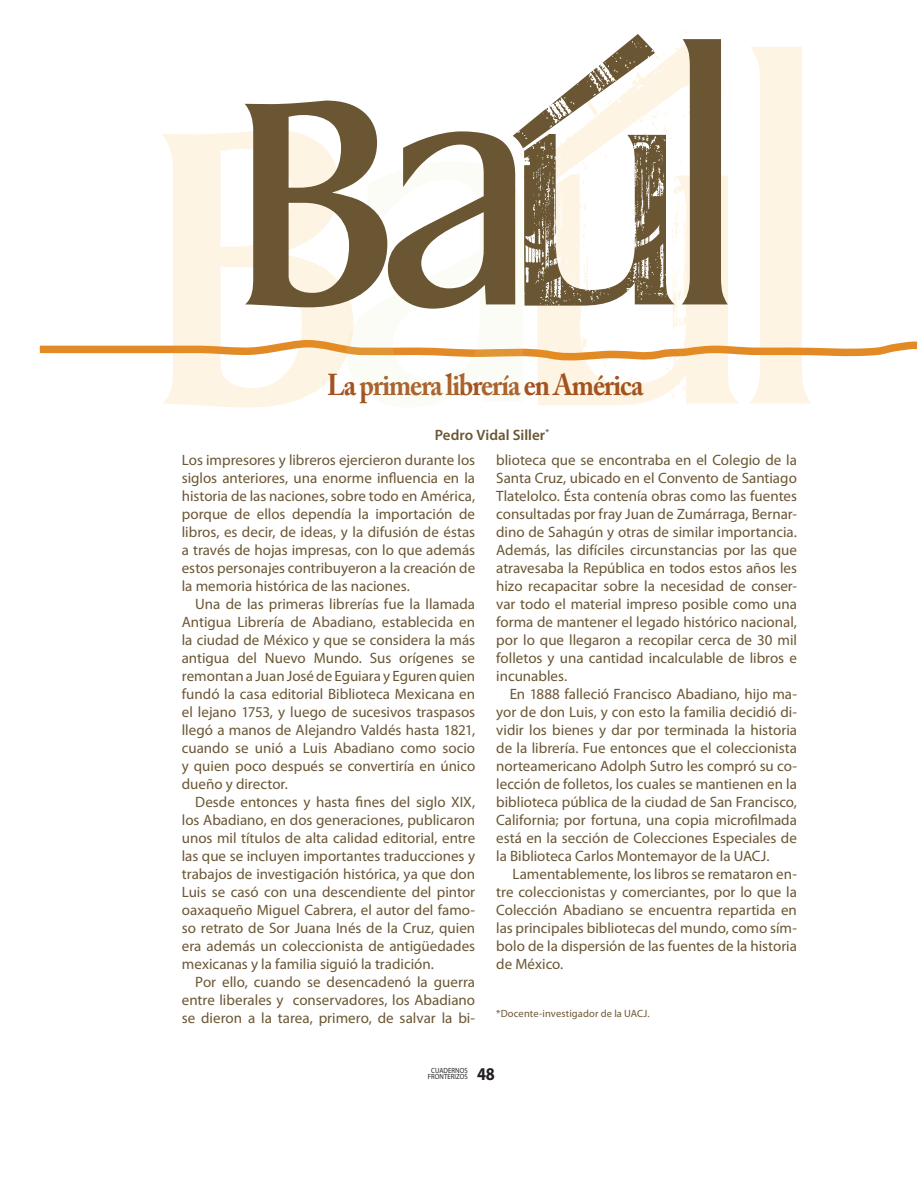
<style>
.page{position:relative;width:918px;height:1188px;background:#fff}
.page>*{position:absolute;margin:0;border:0;box-sizing:border-box;transform-origin:0 0}
.t1{font:700 30px "Adobe Caslon Pro";letter-spacing:-.04em;color:#a3531f;scale:.9 1}
.t2{font:700 18px "Myriad Pro";color:#231f20;scale:.9 1}
.t3{font:15px/18px "Myriad Pro";color:#6b5633;text-align:justify}
.t4{font:10.5px "Myriad Pro";letter-spacing:.01em;color:#6b5633}
.t5{font:7.5px/6px "Myriad Pro";color:#231f20;text-align:center;scale:.9 1}
.s1{font-weight:600}
</style>
<div class="page">
<svg style="left:39px;top:31px;width:879px;height:377px"></svg>
<h1 class="t1" style="left:327px;top:367px;width:353px">La primera librería en América</h1>
<p class="t3" style="left:182px;top:423px;width:369px;line-height:24.5px;text-indent:253px"><span class="s1">Pedro Vidal Siller</span><sup>*<br></sup>Los impresores y libreros ejercieron durante los</p>
<p class="t3" style="left:182px;top:468px;width:295px">siglos anteriores, una enorme influencia en la historia de las naciones, sobre todo en América, porque de ellos dependía la importación de libros, es decir, de ideas, y la difusión de éstas a través de hojas impresas, con lo que además estos personajes contribuyeron a la creación de la memoria histórica de las naciones.</p>
<p class="t3" style="left:182px;top:594px;width:295px;text-indent:13px">Una de las primeras librerías fue la llamada Antigua Librería de Abadiano, establecida en la ciudad de México y que se considera la más antigua del Nuevo Mundo. Sus orígenes se remontan a Juan José de Eguiara y Eguren quien fundó la casa editorial Biblioteca Mexicana en el lejano 1753, y luego de sucesivos traspasos llegó a manos de Alejandro Valdés hasta 1821, cuando se unió a Luis Abadiano como socio y quien poco después se convertiría en único dueño y director.</p>
<p class="t3" style="left:182px;top:792px;width:295px;text-indent:13px">Desde entonces y hasta fines del siglo XIX, los Abadiano, en dos generaciones, publicaron unos mil títulos de alta calidad editorial, entre las que se incluyen importantes traducciones y trabajos de investigación histórica, ya que don Luis se casó con una descendiente del pintor oaxaqueño Miguel Cabrera, el autor del famo&shy;so retrato de Sor Juana Inés de la Cruz, quien era además un coleccionista de antigüedades mexicanas y la familia siguió la tradición.</p>
<p class="t3" style="left:182px;top:972px;width:295px;text-indent:13px">Por ello, cuando se desencadenó la guerra entre liberales y conservadores, los Abadiano se dieron a la tarea, primero, de salvar la bi-</p>
<p class="t3" style="left:496px;top:450px;width:302px">blioteca que se encontraba en el Colegio de la Santa Cruz, ubicado en el Convento de Santiago Tlatelolco. Ésta contenía obras como las fuentes consultadas por fray Juan de Zumárraga, Bernar&shy;dino de Sahagún y otras de similar importancia.<br>Además, las difíciles circunstancias por las que atravesaba la República en todos estos años les hizo recapacitar sobre la necesidad de conser&shy;var todo el material impreso posible como una forma de mantener el legado histórico nacional, por lo que llegaron a recopilar cerca de 30 mil folletos y una cantidad incalculable de libros e incunables.</p>
<p class="t3" style="left:496px;top:684px;width:302px;text-indent:14px">En 1888 falleció Francisco Abadiano, hijo ma&shy;yor de don Luis, y con esto la familia decidió di&shy;vidir los bienes y dar por terminada la historia de la librería. Fue entonces que el coleccionista norteamericano Adolph Sutro les compró su co&shy;lección de folletos, los cuales se mantienen en la biblioteca pública de la ciudad de San Francisco, California; por fortuna, una copia microfilmada está en la sección de Colecciones Especiales de la Biblioteca Carlos Montemayor de la UACJ.</p>
<p class="t3" style="left:496px;top:864px;width:302px;text-indent:16px">Lamentablemente, los libros se remataron en&shy;tre coleccionistas y comerciantes, por lo que la Colección Abadiano se encuentra repartida en las principales bibliotecas del mundo, como sím&shy;bolo de la dispersión de las fuentes de la historia de México.</p>
<p class="t4" style="left:496px;top:1007px;width:155px">*Docente-investigador de la UACJ.</p>
<p class="t5" style="left:428px;top:1067px;width:46px">CUADERNOS<br>FRONTERIZOS</p>
<p class="t2" style="left:477px;top:1062px;width:21px">48</p>
</div>
